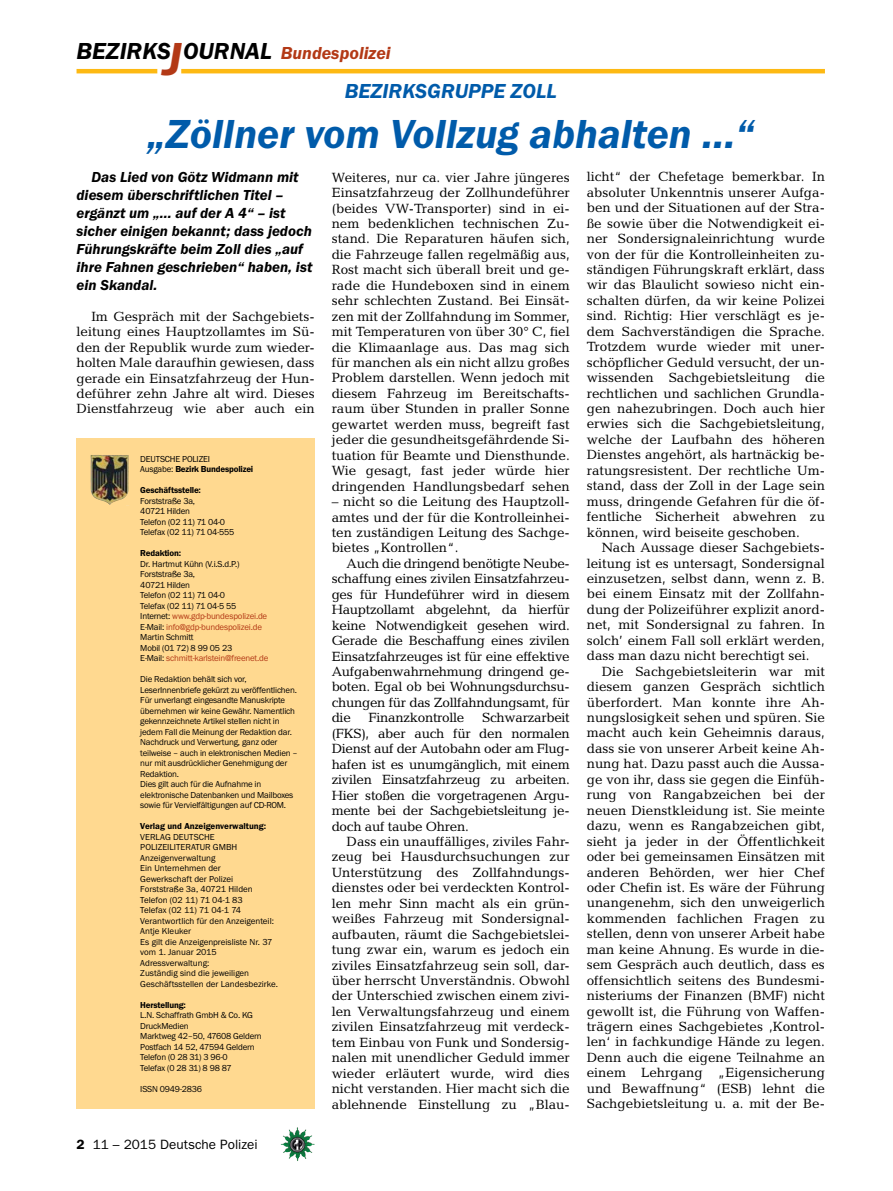
<style>
.page{position:relative;width:893px;height:1191px;background:#fff}
.page>*{position:absolute;margin:0;border:0;box-sizing:border-box;transform-origin:0 0}
.t1{font:italic 600 42px "Franklin Gothic Itc T";color:#005baa}
.t2{font:italic 600 24px "Franklin Gothic Itc T";color:#000}
.t3{font:italic 600 21px "Franklin Gothic Itc T";color:#005baa}
.t4{font:italic 600 15px/18px "Franklin Gothic Itc T";color:#000}
.t5{font:13.5px/15.5px "Candida";color:#000;text-align:justify}
.t6{font:13.5px "Franklin Gothic";color:#000}
.t7{font:13.5px "Candida";letter-spacing:-.02em;color:#000}
.t8{font:9px/10.5px "Franklin Gothic Itc T";letter-spacing:-.02em;color:#000}
.t9{font:9px/10.5px "Franklin Gothic Itc T";color:#000}
.t10{font:600 9px "Franklin Gothic Itc T";letter-spacing:-.02em;color:#000}
.t11{font:600 9px "Franklin Gothic Itc T";color:#000}
.s1{font-size:48px;color:#b33916}
.s2{font-size:18px;color:#b33916}
.s3{font-weight:600}
.s4{color:#b33916}
</style>
<div class="page">
<img style="left:281px;top:1128px;width:16px;height:24px">
<hr style="left:77px;top:69px;width:80px;height:4px;background:#fdb913">
<hr style="left:181px;top:69px;width:644px;height:4px;background:#fdb913">
<div style="left:77px;top:438px;width:238px;height:671px;background:#ffd990"></div>
<img style="left:91px;top:455px;width:38px;height:50px">
<h2 class="t2" style="left:77px;top:37px;width:316px">BEZIRKS<span class="s1">J</span>OURNAL <span class="s2">Bundespolizei</span></h2>
<h3 class="t3" style="left:345px;top:79px;width:213px">BEZIRKSGRUPPE ZOLL</h3>
<h1 class="t1" style="left:147px;top:109px;width:608px">„Zöllner vom Vollzug abhalten …“</h1>
<p class="t5" style="left:332px;top:169px;width:240px">Weiteres, nur ca. vier Jahre jüngeres Einsatzfahrzeug der Zollhundeführer (beides VW-Transporter) sind in ei&shy;nem bedenklichen technischen Zu&shy;stand. Die Reparaturen häufen sich, die Fahrzeuge fallen regelmäßig aus, Rost macht sich überall breit und ge&shy;rade die Hundeboxen sind in einem sehr schlechten Zustand. Bei Einsät&shy;zen mit der Zollfahndung im Sommer, mit Temperaturen von über 30° C, fiel die Klimaanlage aus. Das mag sich für manchen als ein nicht allzu großes Problem darstellen. Wenn jedoch mit diesem Fahrzeug im Bereitschafts&shy;raum über Stunden in praller Sonne gewartet werden muss, begreift fast jeder die gesundheitsgefährdende Si&shy;tuation für Beamte und Diensthunde.<br>Wie gesagt, fast jeder würde hier dringenden Handlungsbedarf sehen</p>
<p class="t5" style="left:332px;top:494px;width:240px">– nicht so die Leitung des Hauptzoll&shy;amtes und der für die Kontrolleinhei&shy;ten zuständigen Leitung des Sachge&shy;bietes „Kontrollen“.</p>
<p class="t5" style="left:332px;top:555px;width:240px;text-indent:15px">Auch die dringend benötigte Neube&shy;schaffung eines zivilen Einsatzfahrzeu&shy;ges für Hundeführer wird in diesem Hauptzollamt abgelehnt, da hierfür keine Notwendigkeit gesehen wird.<br>Gerade die Beschaffung eines zivilen Einsatzfahrzeuges ist für eine effektive Aufgabenwahrnehmung dringend ge&shy;boten. Egal ob bei Wohnungsdurchsu&shy;chungen für das Zollfahndungsamt, für die</p>
<p class="t5" style="left:587px;top:169px;width:240px">licht“ der Chefetage bemerkbar. In absoluter Unkenntnis unserer Aufga&shy;ben und der Situationen auf der Stra&shy;ße sowie über die Notwendigkeit ei&shy;ner Sondersignaleinrichtung wurde von der für die Kontrolleinheiten zu&shy;ständigen Führungskraft erklärt, dass wir das Blaulicht sowieso nicht ein&shy;schalten dürfen, da wir keine Polizei sind. Richtig: Hier verschlägt es je&shy;dem Sachverständigen die Sprache.<br>Trotzdem wurde wieder mit uner&shy;schöpflicher Geduld versucht, der un&shy;wissenden Sachgebietsleitung die rechtlichen und sachlichen Grundla&shy;gen nahezubringen. Doch auch hier erwies sich die Sachgebietsleitung, welche der Laufbahn des höheren Dienstes angehört, als hartnäckig be&shy;ratungsresistent. Der rechtliche Um&shy;stand, dass der Zoll in der Lage sein muss, dringende Gefahren für die öf&shy;fentliche Sicherheit abwehren zu können, wird beiseite geschoben.</p>
<p class="t5" style="left:587px;top:540px;width:240px;text-indent:15px">Nach Aussage dieser Sachgebiets&shy;leitung ist es untersagt, Sondersignal einzusetzen, selbst dann, wenn z. B. bei einem Einsatz mit der Zollfahn&shy;dung der Polizeiführer explizit anord&shy;net, mit Sondersignal zu fahren. In solch’ einem Fall soll erklärt werden, dass man dazu nicht berechtigt sei.</p>
<p class="t5" style="left:587px;top:663px;width:240px;text-indent:15px">Die Sachgebietsleiterin war mit diesem ganzen Gespräch sichtlich überfordert. Man konnte ihre Ah&shy;nungslosigkeit sehen und spüren. Sie macht auch kein Geheimnis daraus, dass sie von unserer Arbeit keine Ah&shy;nung hat. Dazu passt auch die Aussa&shy;ge von ihr, dass sie gegen die Einfüh&shy;rung von Rangabzeichen bei der neuen Dienstkleidung ist. Sie meinte dazu, wenn es Rangabzeichen gibt, sieht ja jeder in der Öffentlichkeit oder bei gemeinsamen Einsätzen mit anderen Behörden, wer hier Chef oder Chefin ist. Es wäre der Führung unangenehm, sich den unweigerlich kommenden fachlichen Fragen zu stellen, denn von unserer Arbeit habe man keine Ahnung. Es wurde in die&shy;sem Gespräch auch deutlich, dass es offensichtlich seitens des Bundesmi&shy;nisteriums der Finanzen (BMF) nicht gewollt ist, die Führung von Waffen&shy;trägern eines Sachgebietes ‚Kontrol&shy;len‘ in fachkundige Hände zu legen.<br>Denn auch die eigene Teilnahme an einem Lehrgang „Eigensicherung und Bewaffnung“ (ESB) lehnt die Sachgebietsleitung u. a. mit der Be-</p>
<p class="t4" style="left:77px;top:168px;width:237px;text-indent:15px">Das Lied von Götz Widmann mit diesem überschriftlichen Titel – ergänzt um „… auf der A 4“ – ist sicher einigen bekannt; dass jedoch<br>Führungskräfte beim Zoll dies „auf ihre Fahnen geschrieben“ haben, ist ein Skandal.</p>
<p class="t5" style="left:77px;top:308px;width:240px;text-indent:15px">Im Gespräch mit der Sachgebiets&shy;leitung eines Hauptzollamtes im Sü&shy;den der Republik wurde zum wieder&shy;holten Male daraufhin gewiesen, dass gerade ein Einsatzfahrzeug der Hun&shy;deführer zehn Jahre alt wird. Dieses Dienstfahrzeug wie aber auch ein</p>
<p class="t8" style="left:140px;top:453px;width:114px">DEUTSCHE POLIZEI<br>Ausgabe: <span class="s3">Bezirk Bundespolizei</span></p>
<p class="t10" style="left:140px;top:485px;width:62px">Geschäftsstelle:</p>
<p class="t8" style="left:140px;top:495px;width:96px">Forststraße 3a,<br>40721 Hilden<br>Telefon (02 11) 71 04-0<br>Telefax (02 11) 71 04-555</p>
<p class="t10" style="left:140px;top:548px;width:42px">Redaktion:</p>
<p class="t8" style="left:140px;top:558px;width:130px">Dr. Hartmut Kühn (V.i.S.d.P.)<br>Forststraße 3a,<br>40721 Hilden<br>Telefon (02 11) 71 04-0<br>Telefax (02 11) 71 04-5 55<br>Internet: <span class="s4">www.gdp-bundespolizei.de<br></span>E-Mail: <span class="s4">info@gdp-bundespolizei.de<br></span>Martin Schmitt<br>Mobil (01 72) 8 99 05 23<br>E-Mail: <span class="s4">schmitt-karlstein@freenet.de</span></p>
<p class="t8" style="left:140px;top:674px;width:159px">Die Redaktion behält sich vor, LeserInnenbriefe gekürzt zu veröffentlichen.<br>Für unverlangt eingesandte Manuskripte übernehmen wir keine Gewähr. Namentlich gekennzeichnete Artikel stellen nicht in jedem Fall die Meinung der Redaktion dar.<br>Nachdruck und Verwertung, ganz oder teilweise – auch in elektronischen Medien – nur mit ausdrücklicher Genehmigung der Redaktion.<br>Dies gilt auch für die Aufnahme in elektronische Datenbanken und Mailboxes sowie für Vervielfältigungen auf CD-ROM.</p>
<p class="t11" style="left:140px;top:821px;width:127px">Verlag und Anzeigenverwaltung:</p>
<p class="t9" style="left:140px;top:831px;width:139px">VERLAG DEUTSCHE<br>POLIZEILITERATUR GMBH<br>Anzeigenverwaltung<br>Ein Unternehmen der<br>Gewerkschaft der Polizei<br>Forststraße 3a, 40721 Hilden<br>Telefon (02 11) 71 04-1 83<br>Telefax (02 11) 71 04-1 74<br>Verantwortlich für den Anzeigenteil:<br>Antje Kleuker<br>Es gilt die Anzeigenpreisliste Nr. 37 vom 1. Januar 2015<br>Adressverwaltung:<br>Zuständig sind die jeweiligen<br>Geschäftsstellen der Landesbezirke.</p>
<p class="t10" style="left:140px;top:999px;width:47px">Herstellung:</p>
<p class="t8" style="left:140px;top:1009px;width:123px">L.N. Schaffrath GmbH &amp; Co. KG<br>DruckMedien<br>Marktweg 42–50, 47608 Geldern<br>Postfach 14 52, 47594 Geldern<br>Telefon (0 28 31) 3 96-0<br>Telefax (0 28 31) 8 98 87</p>
<p class="t8" style="left:140px;top:1083px;width:63px">ISSN 0949-2836</p>
<p class="t5" style="left:332px;top:710px;width:240px;text-indent:150px">Schwarzarbeit (FKS), aber auch für den normalen Dienst auf der Autobahn oder am Flug&shy;hafen ist es unumgänglich, mit einem zivilen Einsatzfahrzeug zu arbeiten.<br>Hier stoßen die vorgetragenen Argu&shy;mente bei der Sachgebietsleitung je&shy;doch auf taube Ohren.</p>
<p class="t5" style="left:332px;top:833px;width:240px;text-indent:15px">Dass ein unauffälliges, ziviles Fahr&shy;zeug bei Hausdurchsuchungen zur Unterstützung des Zollfahndungs&shy;dienstes oder bei verdeckten Kontrol&shy;len mehr Sinn macht als ein grün&shy;weißes Fahrzeug mit Sondersignal&shy;aufbauten, räumt die Sachgebietslei&shy;tung zwar ein, warum es jedoch ein ziviles Einsatzfahrzeug sein soll, dar&shy;über herrscht Unverständnis. Obwohl der Unterschied zwischen einem zivi&shy;len Verwaltungsfahrzeug und einem zivilen Einsatzfahrzeug mit verdeck&shy;tem Einbau von Funk und Sondersig&shy;nalen mit unendlicher Geduld immer wieder erläutert wurde, wird dies nicht verstanden. Hier macht sich die ablehnende Einstellung zu „Blau-</p>
<p class="t7" style="left:368px;top:710px;width:97px">Finanzkontrolle</p>
<p class="t6" style="left:77px;top:1136px;width:183px"><span class="s3">2</span> 11 – 2015 Deutsche Polizei</p>
</div>
